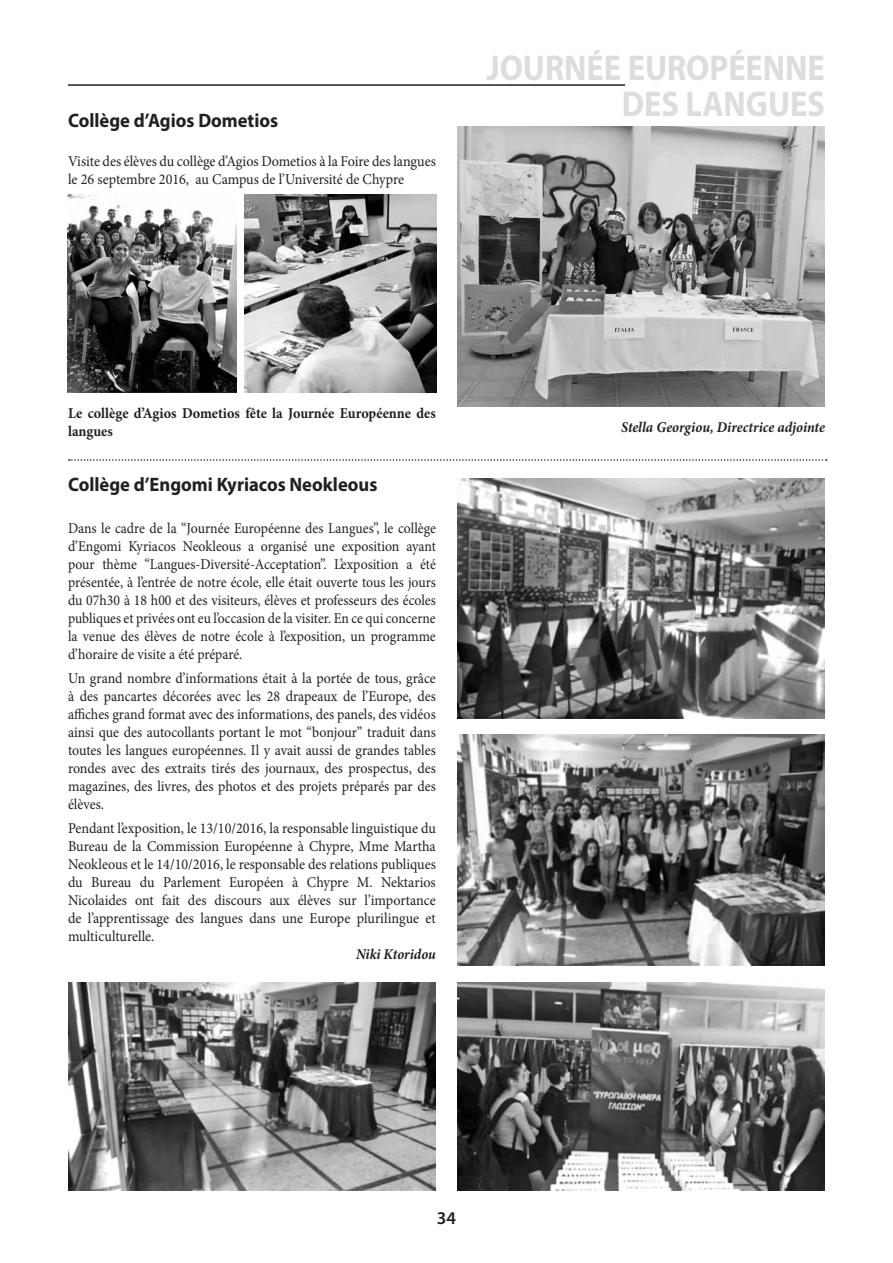
<style>
.page{position:relative;width:893px;height:1263px;background:#fff}
.page>*{position:absolute;margin:0;border:0;box-sizing:border-box;transform-origin:0 0}
.t1{font:700 36px/36px "Myriad Pro";color:#dcddde;text-align:right;scale:.9 1}
.t2{font:700 19.5px "Myriad Pro";color:#231f20;scale:.95 1}
.t3{font:600 18px "Myriad Pro";color:#231f20}
.t4{font:15px/18px "Minion Pro";color:#231f20;text-align:justify;scale:.94 1}
.t5{font:15px/18px "Minion Pro";color:#231f20;text-align:justify;scale:.92 1}
.t6{font:15px/18px "Minion Pro";color:#231f20;text-align:justify;scale:.93 1}
.t7{font:700 15px/18px "Minion Pro";color:#231f20;scale:.94 1}
.t8{font:italic 700 15px "Minion Pro";letter-spacing:-.005em;color:#231f20;scale:.94 1}
.t9{font:italic 700 15px "Minion Pro";letter-spacing:-.005em;color:#231f20;scale:.93 1}
</style>
<div class="page">
<hr style="left:68px;top:84px;width:557px;height:2px;background:#231f20">
<img style="left:457px;top:478px;width:368px;height:240px">
<img style="left:457px;top:982px;width:368px;height:209px">
<img style="left:457px;top:735px;width:368px;height:231px">
<img style="left:68px;top:982px;width:368px;height:209px">
<img style="left:245px;top:194px;width:191px;height:198px">
<img style="left:68px;top:194px;width:169px;height:198px">
<img style="left:457px;top:126px;width:368px;height:280px">
<svg style="left:69px;top:459px;width:758px;height:2px"></svg>
<h2 class="t2" style="left:68px;top:108px;width:223px">Collège d’Agios Dometios</h2>
<p class="t4" style="left:68px;top:152px;width:393px">Visite des élèves du collège d’Agios Dometios à la Foire des langues le 26 septembre 2016, au Campus de l’Université de Chypre</p>
<h1 class="t1" style="left:486px;top:49px;width:378px">JOURNÉE EUROPÉENNE<br>DES LANGUES</h1>
<p class="t7" style="left:68px;top:404px;width:393px">Le collège d’Agios Dometios fête la Journée Européenne des langues</p>
<h2 class="t2" style="left:68px;top:472px;width:327px">Collège d’Engomi Kyriacos Neokleous</h2>
<p class="t5" style="left:68px;top:519px;width:401px">Dans le cadre de la “Journée Européenne des Langues”, le collège d’Engomi Kyriacos Neokleous a organisé une exposition ayant pour thème “Langues-Diversité-Acceptation”. L’exposition a été présentée, à l’entrée de notre école, elle était ouverte tous les jours du 07h30 à 18 h00 et des visiteurs, élèves et professeurs des écoles publiques et privées ont eu l’occasion de la visiter. En ce qui concerne la venue des élèves de notre école à l’exposition, un programme d’horaire de visite a été préparé.</p>
<p class="t6" style="left:68px;top:669px;width:397px">Un grand nombre d’informations était à la portée de tous, grâce à des pancartes décorées avec les 28 drapeaux de l’Europe, des affiches grand format avec des informations, des panels, des vidéos ainsi que des autocollants portant le mot “bonjour” traduit dans toutes les langues européennes. Il y avait aussi de grandes tables rondes avec des extraits tirés des journaux, des prospectus, des magazines, des livres, des photos et des projets préparés par des élèves.</p>
<p class="t4" style="left:68px;top:819px;width:393px">Pendant l’exposition, le 13/10/2016, la responsable linguistique du Bureau de la Commission Européenne à Chypre, Mme Martha Neokleous et le 14/10/2016, le responsable des relations publiques du Bureau du Parlement Européen à Chypre M. Nektarios Nicolaides ont fait des discours aux élèves sur l’importance de l’apprentissage des langues dans une Europe plurilingue et multiculturelle.</p>
<p class="t9" style="left:356px;top:944px;width:87px">Niki Ktoridou</p>
<p class="t8" style="left:621px;top:416px;width:218px">Stella Georgiou, Directrice adjointe</p>
<p class="t3" style="left:437px;top:1206px;width:21px">34</p>
</div>
